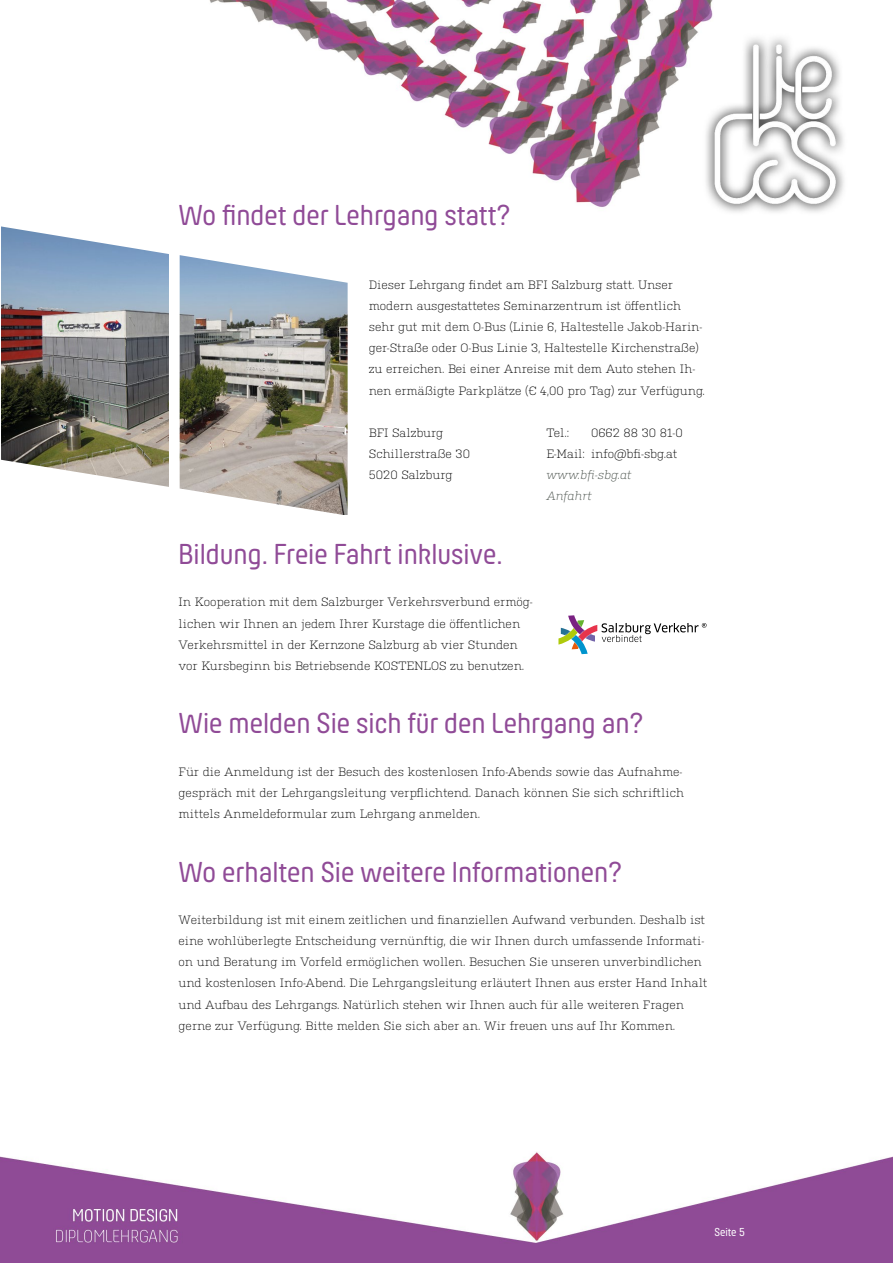
<style>
.page{position:relative;width:893px;height:1263px;background:#fff}
.page>*{position:absolute;margin:0;border:0;box-sizing:border-box;transform-origin:0 0}
.t1{font:30px "Hansom FY";color:#904b97}
.t2{font:300 12px/21.1px "Kulturista";color:#000}
.t3{font:italic 300 12px/21.1px "Kulturista";color:#454d47}
.t4{font:12px "Hansom FY";color:#fff}
</style>
<div class="page">
<img style="left:0;top:0;width:893px;height:1263px">
<svg style="left:558px;top:615px;width:148px;height:39px"></svg>
<img style="left:1px;top:226px;width:347px;height:289px">
<h1 class="t1" style="left:179px;top:198px;width:333px">Wo findet der Lehrgang statt?</h1>
<p class="t2" style="left:369px;top:273px;width:338px">Dieser Lehrgang findet am BFI Salzburg statt. Unser modern ausgestattetes Seminarzentrum ist öffentlich sehr gut mit dem O-Bus (Linie 6, Haltestelle Jakob-Harin&shy;ger-Straße oder O-Bus Linie 3, Haltestelle Kirchenstraße) zu erreichen. Bei einer Anreise mit dem Auto stehen Ih&shy;nen ermäßigte Parkplätze (€ 4,00 pro Tag) zur Verfügung.</p>
<p class="t2" style="left:369px;top:421px;width:103px">BFI Salzburg<br>Schillerstraße 30<br>5020 Salzburg</p>
<p class="t2" style="left:546px;top:421px;width:24px">Tel.:</p>
<p class="t2" style="left:546px;top:421px;width:138px;text-indent:45px">0662 88 30 81-0<br>E-Mail: info@bfi-sbg.at</p>
<p class="t3" style="left:546px;top:464px;width:87px">www.bfi-sbg.at<br>Anfahrt</p>
<h1 class="t1" style="left:179px;top:537px;width:325px">Bildung. Freie Fahrt inklusive.</h1>
<p class="t2" style="left:179px;top:591px;width:356px">In Kooperation mit dem Salzburger Verkehrsverbund ermög&shy;lichen wir Ihnen an jedem Ihrer Kurstage die öffentlichen Verkehrsmittel in der Kernzone Salzburg ab vier Stunden vor Kursbeginn bis Betriebsende KOSTENLOS zu benutzen.</p>
<h1 class="t1" style="left:179px;top:706px;width:466px">Wie melden Sie sich für den Lehrgang an?</h1>
<p class="t2" style="left:179px;top:760px;width:507px">Für die Anmeldung ist der Besuch des kostenlosen Info-Abends sowie das Aufnahme&shy;gespräch mit der Lehrgangsleitung verpflichtend. Danach können Sie sich schriftlich mittels Anmeldeformular zum Lehrgang anmelden.</p>
<h1 class="t1" style="left:179px;top:854px;width:445px">Wo erhalten Sie weitere Informationen?</h1>
<p class="t2" style="left:179px;top:908px;width:530px">Weiterbildung ist mit einem zeitlichen und finanziellen Aufwand verbunden. Deshalb ist eine wohlüberlegte Entscheidung vernünftig, die wir Ihnen durch umfassende Informati&shy;on und Beratung im Vorfeld ermöglichen wollen. Besuchen Sie unseren unverbindlichen und kostenlosen Info-Abend. Die Lehrgangsleitung erläutert Ihnen aus erster Hand Inhalt und Aufbau des Lehrgangs. Natürlich stehen wir Ihnen auch für alle weiteren Fragen gerne zur Verfügung. Bitte melden Sie sich aber an. Wir freuen uns auf Ihr Kommen.</p>
<p class="t4" style="left:714px;top:1225px;width:32px">Seite 5</p>
</div>
